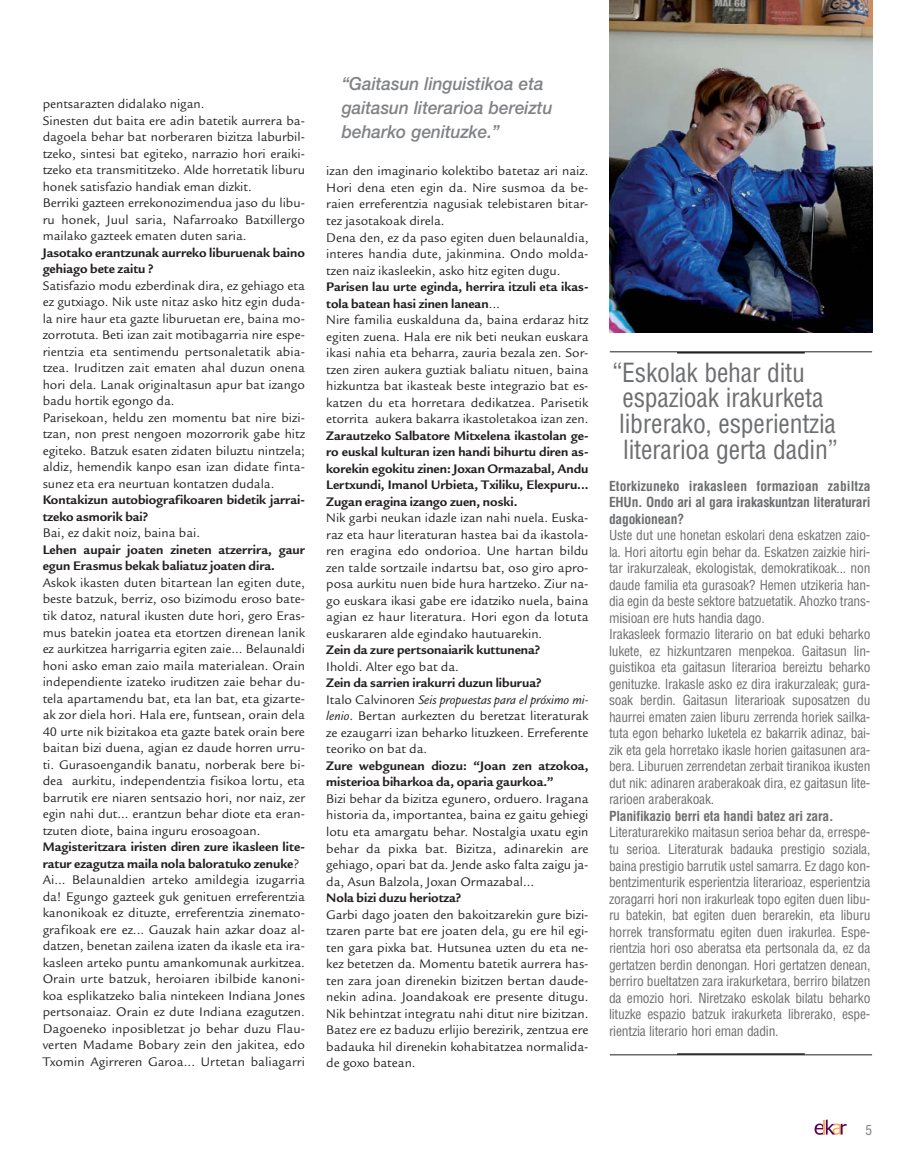
<style>
.page{position:relative;width:915px;height:1149px;background:#fff}
.page>*{position:absolute;margin:0;border:0;box-sizing:border-box;transform-origin:0 0}
.t1{font:condensed 25.8px/25.8px "Helvetica";letter-spacing:-.01em;color:#6d6e70}
.t2{font:italic 500 18px/24px "Helvetica Neue";color:#808285;scale:.95 1}
.t3{font:13.5px/16.5px "Legacy San ITC";color:#231f20}
.t4{font:condensed 13.5px/16.5px "Helvetica";letter-spacing:-.015em;color:#6d6e70}
.t5{font:700 13.5px/16.5px "Legacy San ITC";color:#231f20}
.t6{font:700 condensed 13.5px/16.5px "Helvetica";letter-spacing:-.015em;color:#6d6e70;text-align:justify}
.t7{font:condensed 13.5px "Helvetica";color:#808285}
.s1{font-weight:700}
.s2{font-style:italic}
</style>
<div class="page">
<svg style="left:814px;top:1119px;width:32px;height:15px"></svg>
<svg style="left:871px;top:30px;width:1px;height:14px"></svg>
<img style="left:609px;top:0;width:262px;height:332px">
<hr style="left:609px;top:351px;width:262px;height:1px;background:#231f20">
<hr style="left:677px;top:352px;width:127px;height:1px;background:#231f20">
<hr style="left:609px;top:1054px;width:262px;height:1px;background:#231f20">
<hr style="left:677px;top:1052px;width:127px;height:2px;background:#231f20">
<p class="t3" style="left:43px;top:97px;width:264px">pentsarazten didalako nigan.<br>Sinesten dut baita ere adin batetik aurrera ba&shy;dagoela behar bat norberaren bizitza laburbil&shy;tzeko, sintesi bat egiteko, narrazio hori eraiki&shy;tzeko eta transmititzeko. Alde horretatik liburu honek satisfazio handiak eman dizkit.<br>Berriki gazteen errekonozimendua jaso du libu&shy;ru honek, Juul saria, Nafarroako Batxillergo mailako gazteek ematen duten saria.</p>
<p class="t5" style="left:43px;top:245px;width:264px">Jasotako erantzunak aurreko liburuenak baino gehiago bete zaitu ?</p>
<p class="t3" style="left:43px;top:278px;width:264px">Satisfazio modu ezberdinak dira, ez gehiago eta ez gutxiago. Nik uste nitaz asko hitz egin duda&shy;la nire haur eta gazte liburuetan ere, baina mo&shy;zorrotuta. Beti izan zait motibagarria nire espe&shy;rientzia eta sentimendu pertsonaletatik abia&shy;tzea. Iruditzen zait ematen ahal duzun onena hori dela. Lanak originaltasun apur bat izango badu hortik egongo da.<br>Parisekoan, heldu zen momentu bat nire bizi&shy;tzan, non prest nengoen mozorrorik gabe hitz egiteko. Batzuk esaten zidaten biluztu nintzela; aldiz, hemendik kanpo esan izan didate finta&shy;sunez eta era neurtuan kontatzen dudala.</p>
<p class="t5" style="left:43px;top:492px;width:264px">Kontakizun autobiografikoaren bidetik jarrai&shy;tzeko asmorik bai?</p>
<p class="t3" style="left:43px;top:526px;width:159px">Bai, ez dakit noiz, baina bai.</p>
<p class="t5" style="left:43px;top:542px;width:264px">Lehen aupair joaten zineten atzerrira, gaur egun Erasmus bekak baliatuz joaten dira.</p>
<p class="t3" style="left:43px;top:575px;width:264px;text-align:justify">Askok ikasten duten bitartean lan egiten dute, beste batzuk, berriz, oso bizimodu eroso bate&shy;tik datoz, natural ikusten dute hori, gero Eras&shy;mus batekin joatea eta etortzen direnean lanik ez aurkitzea harrigarria egiten zaie... Belaunaldi honi asko eman zaio maila materialean. Orain independiente izateko iruditzen zaie behar du&shy;tela apartamendu bat, eta lan bat, eta gizarte&shy;ak zor diela hori. Hala ere, funtsean, orain dela 40 urte nik bizitakoa eta gazte batek orain bere baitan bizi duena, agian ez daude horren urru&shy;ti. Gurasoengandik banatu, norberak bere bi&shy;dea aurkitu, independentzia fisikoa lortu, eta barrutik ere niaren sentsazio hori, nor naiz, zer egin nahi dut... erantzun behar diote eta eran&shy;tzuten diote, baina inguru erosoagoan.</p>
<p class="t3" style="left:43px;top:839px;width:264px"><span class="s1">Magisteritzara iristen diren zure ikasleen lite&shy;ratur ezagutza maila nola baloratuko zenuke</span>?<br>Ai... Belaunaldien arteko amildegia izugarria da! Egungo gazteek guk genituen erreferentzia kanonikoak ez dituzte, erreferentzia zinemato&shy;grafikoak ere ez... Gauzak hain azkar doaz al&shy;datzen, benetan zailena izaten da ikasle eta ira&shy;kasleen arteko puntu amankomunak aurkitzea.<br>Orain urte batzuk, heroiaren ibilbide kanoni&shy;koa esplikatzeko balia nintekeen Indiana Jones pertsonaiaz. Orain ez dute Indiana ezagutzen.<br>Dagoeneko inposibletzat jo behar duzu Flau&shy;verten Madame Bobary zein den jakitea, edo Txomin Agirreren Garoa... Urtetan baliagarri</p>
<h2 class="t2" style="left:341px;top:73px;width:223px">“Gaitasun linguistikoa eta gaitasun literarioa bereiztu beharko genituzke.”</h2>
<p class="t3" style="left:326px;top:164px;width:264px">izan den imaginario kolektibo batetaz ari naiz.<br>Hori dena eten egin da. Nire susmoa da be&shy;raien erreferentzia nagusiak telebistaren bitar&shy;tez jasotakoak direla.<br>Dena den, ez da paso egiten duen belaunaldia, interes handia dute, jakinmina. Ondo molda&shy;tzen naiz ikasleekin, asko hitz egiten dugu.</p>
<p class="t3" style="left:326px;top:280px;width:264px"><span class="s1">Parisen lau urte eginda, herrira itzuli eta ikas&shy;tola batean hasi zinen lanean</span>…<br>Nire familia euskalduna da, baina erdaraz hitz egiten zuena. Hala ere nik beti neukan euskara ikasi nahia eta beharra, zauria bezala zen. Sor&shy;tzen ziren aukera guztiak baliatu nituen, baina hizkuntza bat ikasteak beste integrazio bat es&shy;katzen du eta horretara dedikatzea. Parisetik etorrita aukera bakarra ikastoletakoa izan zen.</p>
<p class="t5" style="left:326px;top:428px;width:264px;text-align:justify">Zarautzeko Salbatore Mitxelena ikastolan ge&shy;ro euskal kulturan izen handi bihurtu diren as&shy;korekin egokitu zinen: Joxan Ormazabal, Andu Lertxundi, Imanol Urbieta, Txiliku, Elexpuru...<br>Zugan eragina izango zuen, noski.</p>
<p class="t3" style="left:326px;top:511px;width:264px;text-align:justify">Nik garbi neukan idazle izan nahi nuela. Euska&shy;raz eta haur literaturan hastea bai da ikastola&shy;ren eragina edo ondorioa. Une hartan bildu zen talde sortzaile indartsu bat, oso giro apro&shy;posa aurkitu nuen bide hura hartzeko. Ziur na&shy;go euskara ikasi gabe ere idatziko nuela, baina agian ez haur literatura. Hori egon da lotuta euskararen alde egindako hautuarekin.</p>
<p class="t5" style="left:326px;top:642px;width:216px">Zein da zure pertsonaiarik kuttunena?</p>
<p class="t3" style="left:326px;top:659px;width:134px">Iholdi. Alter ego bat da.</p>
<p class="t3" style="left:326px;top:676px;width:264px"><span class="s1">Zein da sarrien irakurri duzun liburua?<br></span>Italo Calvinoren <span class="s2">Seis propuestas para el próximo mi&shy;lenio</span>. Bertan aurkezten du beretzat literaturak ze ezaugarri izan beharko lituzkeen. Erreferente teoriko on bat da.</p>
<p class="t5" style="left:326px;top:758px;width:264px">Zure webgunean diozu: “Joan zen atzokoa, misterioa biharkoa da, oparia gaurkoa.”</p>
<p class="t3" style="left:326px;top:791px;width:264px;text-align:justify">Bizi behar da bizitza egunero, orduero. Iragana historia da, importantea, baina ez gaitu gehiegi lotu eta amargatu behar. Nostalgia uxatu egin behar da pixka bat. Bizitza, adinarekin are gehiago, opari bat da. Jende asko falta zaigu ja&shy;da, Asun Balzola, Joxan Ormazabal...</p>
<p class="t5" style="left:326px;top:890px;width:137px">Nola bizi duzu heriotza?</p>
<p class="t3" style="left:326px;top:907px;width:264px;text-align:justify">Garbi dago joaten den bakoitzarekin gure bizi&shy;tzaren parte bat ere joaten dela, gu ere hil egi&shy;ten gara pixka bat. Hutsunea uzten du eta ne&shy;kez betetzen da. Momentu batetik aurrera has&shy;ten zara joan direnekin bizitzen bertan daude&shy;nekin adina. Joandakoak ere presente ditugu.<br>Nik behintzat integratu nahi ditut nire bizitzan.<br>Batez ere ez baduzu erlijio berezirik, zentzua ere badauka hil direnekin kohabitatzea normalida&shy;de goxo batean.</p>
<h1 class="t1" style="left:612px;top:361px;width:227px">“Eskolak behar ditu espazioak irakurketa librerako, esperientzia literarioa gerta dadin”</h1>
<p class="t6" style="left:608px;top:478px;width:263px">Etorkizuneko irakasleen formazioan zabiltza EHUn. Ondo ari al gara irakaskuntzan literaturari dagokionean?</p>
<p class="t4" style="left:608px;top:528px;width:263px">Uste dut une honetan eskolari dena eskatzen zaio&shy;la. Hori aitortu egin behar da. Eskatzen zaizkie hiri&shy;tar irakurzaleak, ekologistak, demokratikoak... non daude familia eta gurasoak? Hemen utzikeria han&shy;dia egin da beste sektore batzuetatik. Ahozko trans&shy;misioan ere huts handia dago.<br>Irakasleek formazio literario on bat eduki beharko lukete, ez hizkuntzaren menpekoa. Gaitasun lin&shy;guistikoa eta gaitasun literarioa bereiztu beharko genituzke. Irakasle asko ez dira irakurzaleak; gura&shy;soak berdin. Gaitasun literarioak suposatzen du haurrei ematen zaien liburu zerrenda horiek sailka&shy;tuta egon beharko luketela ez bakarrik adinaz, bai&shy;zik eta gela horretako ikasle horien gaitasunen ara&shy;bera. Liburuen zerrendetan zerbait tiranikoa ikusten dut nik: adinaren araberakoak dira, ez gaitasun lite&shy;rarioen araberakoak.</p>
<p class="t6" style="left:608px;top:808px;width:226px">Planifikazio berri eta handi batez ari zara.</p>
<p class="t4" style="left:608px;top:825px;width:263px;text-align:justify">Literaturarekiko maitasun serioa behar da, errespe&shy;tu serioa. Literaturak badauka prestigio soziala, baina prestigio barrutik ustel samarra. Ez dago kon&shy;bentzimenturik esperientzia literarioaz, esperientzia zoragarri hori non irakurleak topo egiten duen libu&shy;ru batekin, bat egiten duen berarekin, eta liburu horrek transformatu egiten duen irakurlea. Espe&shy;rientzia hori oso aberatsa eta pertsonala da, ez da gertatzen berdin denongan. Hori gertatzen denean, berriro bueltatzen zara irakurketara, berriro bilatzen da emozio hori. Niretzako eskolak bilatu beharko lituzke espazio batzuk irakurketa librerako, espe&shy;rientzia literario hori eman dadin.</p>
<p class="t7" style="left:865px;top:1124px;width:8px">5</p>
</div>
